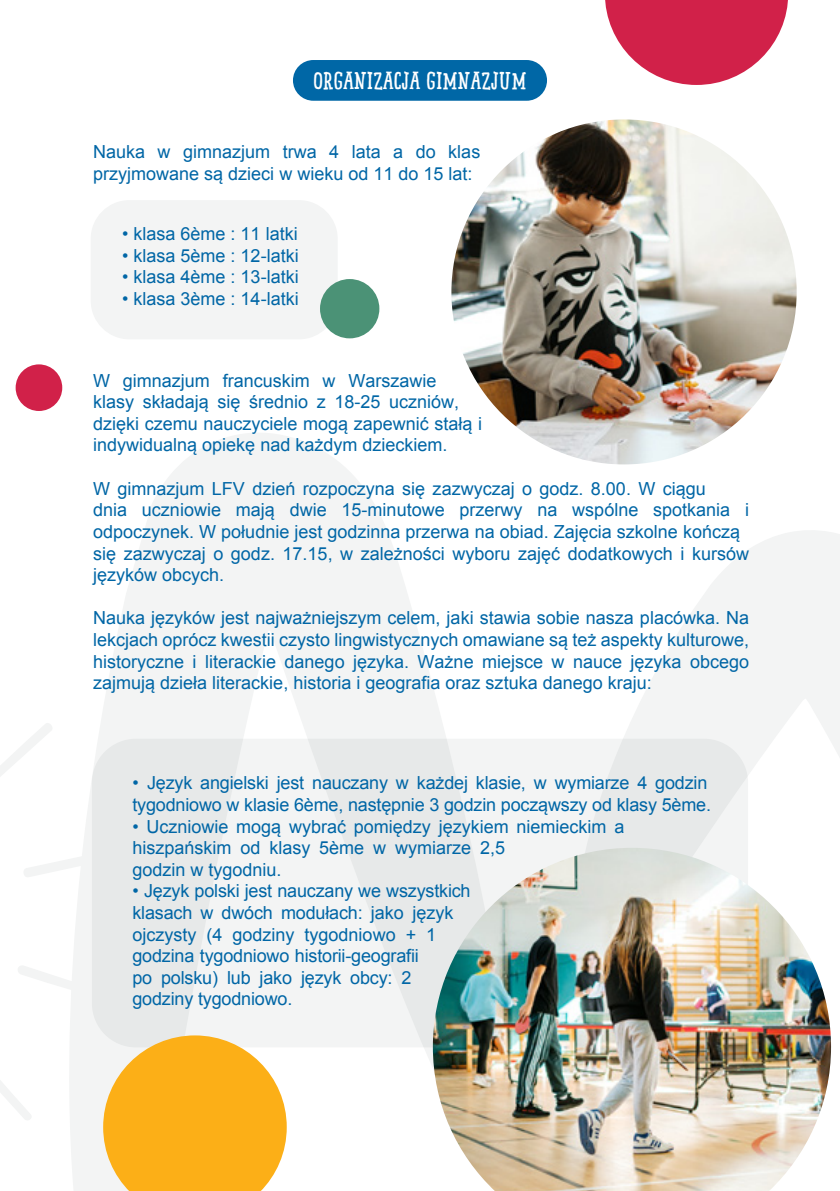
<style>
.page{position:relative;width:840px;height:1191px;background:#fff}
.page>*{position:absolute;margin:0;border:0;box-sizing:border-box;transform-origin:0 0}
.t1{font:46px "Pinto W00 NO 02";letter-spacing:-.02em;color:#fff}
.t2{font:24px "Pinto W00 NO 02";letter-spacing:-.02em;color:#fff}
.t3{font:18px/21.6px "Arial";color:#0066a6}
</style>
<div class="page">
<svg style="left:18px;top:966px;width:51px;height:23px"></svg>
<svg style="left:24px;top:859px;width:45px;height:18px"></svg>
<svg style="left:0;top:723px;width:52px;height:53px"></svg>
<svg style="left:0;top:1081px;width:31px;height:39px"></svg>
<svg style="left:69px;top:433px;width:377px;height:758px;fill:#f3f4f4"></svg>
<svg style="left:624px;top:530px;width:215px;height:524px;fill:#f3f4f4"></svg>
<svg style="left:605px;top:0;width:182px;height:85px"></svg>
<div style="left:92px;top:738px;width:655px;height:309px;background:#e7e9e9;border-radius:44px"></div>
<div style="left:91px;top:200px;width:246px;height:139px;background:#f3f4f4;border-radius:39px"></div>
<div style="left:293px;top:60px;width:253px;height:41px;background:#0067a6;border-radius:20px"></div>
<img style="left:432px;top:848px;width:398px;height:343px">
<img style="left:451px;top:119px;width:345px;height:345px;border-radius:172px">
<div style="left:16px;top:364px;width:46px;height:47px;background:#d12149;border-radius:50%"></div>
<div style="left:320px;top:279px;width:59px;height:59px;background:#4b9276;border-radius:50%"></div>
<svg style="left:103px;top:1035px;width:183px;height:156px"></svg>
<h1 class="t1" style="left:248px;top:50px;width:346px">JOURNÉE DE L’ENFANT</h1>
<h2 class="t2" style="left:313px;top:66px;width:215px">ORGANIZACJA GIMNAZJUM</h2>
<p class="t3" style="left:93px;top:141px;width:388px">Nauka w gimnazjum trwa 4 lata a do klas przyjmowane są dzieci w wieku od 11 do 15 lat:</p>
<p class="t3" style="left:122px;top:223px;width:177px">• klasa 6ème : 11 latki</p>
<p class="t3" style="left:122px;top:245px;width:178px">• klasa 5ème : 12-latki</p>
<p class="t3" style="left:122px;top:266px;width:178px">• klasa 4ème : 13-latki</p>
<p class="t3" style="left:122px;top:288px;width:178px">• klasa 3ème : 14-latki</p>
<p class="t3" style="left:93px;top:370px;width:390px">W gimnazjum francuskim w Warszawie<br>klasy składają się średnio z 18-25 uczniów, dzięki czemu nauczyciele mogą zapewnić stałą i indywidualną opiekę nad każdym dzieckiem.</p>
<p class="t3" style="left:93px;top:478px;width:657px">W gimnazjum LFV dzień rozpoczyna się zazwyczaj o godz. 8.00. W ciągu<br>dnia uczniowie mają dwie 15-minutowe przerwy na wspólne spotkania i odpoczynek. W południe jest godzinna przerwa na obiad. Zajęcia szkolne kończą się zazwyczaj o godz. 17.15, w zależności wyboru zajęć dodatkowych i kursów języków obcych.</p>
<p class="t3" style="left:93px;top:607px;width:657px;text-align:justify">Nauka języków jest najważniejszym celem, jaki stawia sobie nasza placówka. Na lekcjach oprócz kwestii czysto lingwistycznych omawiane są też aspekty kulturowe, historyczne i literackie danego języka. Ważne miejsce w nauce języka obcego zajmują dzieła literackie, historia i geografia oraz sztuka danego kraju:</p>
<p class="t3" style="left:132px;top:772px;width:580px">• Język angielski jest nauczany w każdej klasie, w wymiarze 4 godzin tygodniowo w klasie 6ème, następnie 3 godzin począwszy od klasy 5ème.</p>
<p class="t3" style="left:132px;top:815px;width:493px">• Uczniowie mogą wybrać pomiędzy językiem niemieckim a hiszpańskim od klasy 5ème w wymiarze 2,5<br>godzin w tygodniu.</p>
<p class="t3" style="left:132px;top:880px;width:339px">• Język polski jest nauczany we wszystkich klasach w dwóch modułach: jako język ojczysty (4 godziny tygodniowo + 1 godzina tygodniowo historii-geografii<br>po polsku) lub jako język obcy: 2 godziny tygodniowo.</p>
</div>
